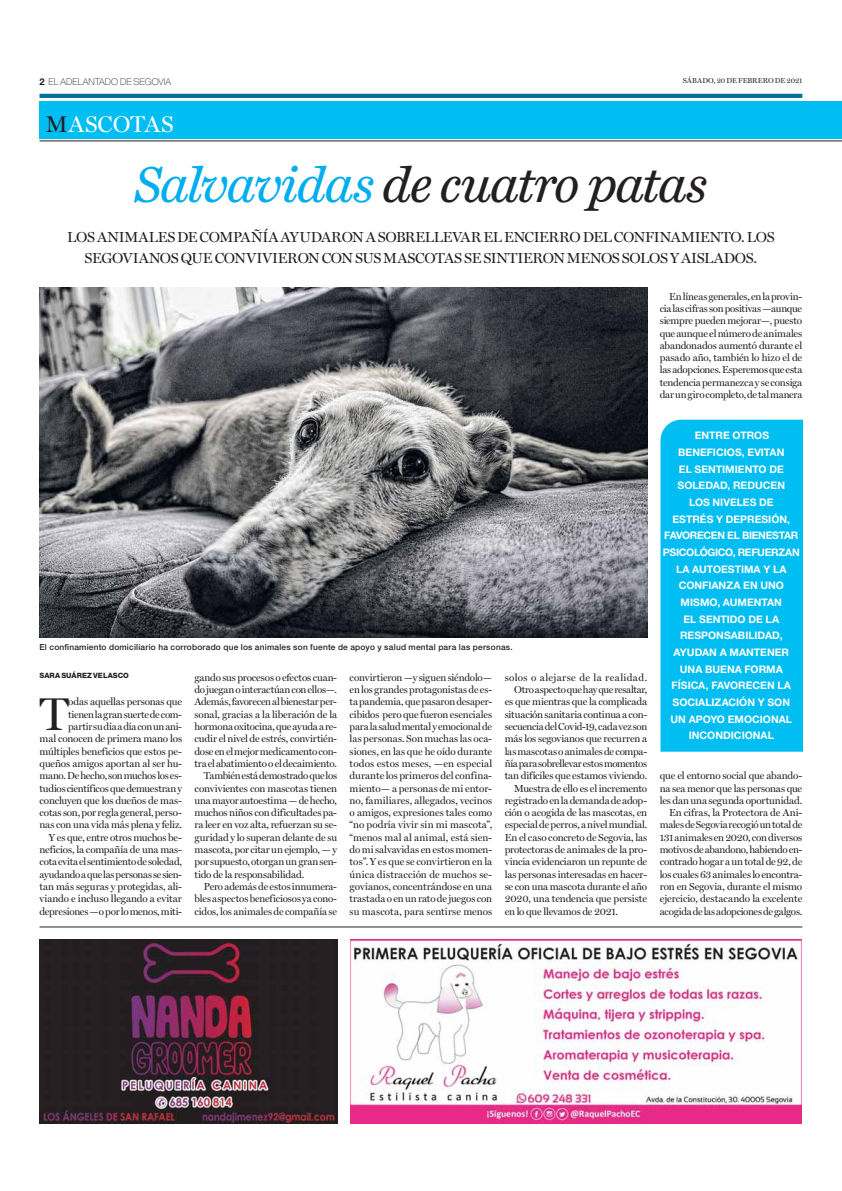
<style>
.page{position:relative;width:842px;height:1191px;background:#fff}
.page>*{position:absolute;margin:0;border:0;box-sizing:border-box;transform-origin:0 0}
.t1{font:italic 46.9px "News Miller";letter-spacing:-.03em;color:#231f20}
.t2{font:500 46.2px "Miller";color:#231f20}
.t3{font:500 22.9px "Miller";letter-spacing:.005em;color:#fff}
.t4{font:500 14.6px/20.8px "Miller";letter-spacing:-.02em;color:#231f20;text-align:center}
.t5{font:700 10.4px/16.7px "Helvetica Neue LT Std";color:#fff;text-align:center}
.t6{font:500 10.2px/12.3px "Miller";letter-spacing:-.015em;color:#231f20;text-align:right}
.t7{font:500 10.2px "Miller";letter-spacing:-.035em;color:#231f20}
.t8{font:500 10.2px "Miller";letter-spacing:.035em;color:#231f20}
.t9{font:100 9.4px "Helvetica Neue LT Std";letter-spacing:.01em;color:#231f20}
.t10{font:500 8.3px "Helvetica Neue LT Std";letter-spacing:.025em;color:#231f20}
.t11{font:500 7.3px "Miller";letter-spacing:.005em;color:#231f20}
.t12{font:800 7.3px "Helvetica Neue LT Std";letter-spacing:.01em;color:#231f20}
.s1{font-weight:700}
.s2{color:#231f20}
.s3{color:#00aeef}
</style>
<div class="page">
<svg style="left:40px;top:94px;width:762px;height:4px;background:#03729c"></svg>
<div style="left:40px;top:101px;width:802px;height:37px;background:#00bdf2"></div>
<hr style="left:40px;top:141px;width:802px;height:1px;background:#231f20">
<div style="left:661px;top:420px;width:142px;height:332px;background:#00bdf2"></div>
<img style="left:40px;top:287px;width:607px;height:350px">
<hr style="left:40px;top:927px;width:762px;height:1px;background:#231f20">
<img style="left:40px;top:939px;width:297px;height:184px">
<img style="left:350px;top:939px;width:452px;height:185px">
<p class="t9" style="left:40px;top:78px;width:133px"><span class="s1">2</span> EL ADELANTADO DE SEGOVIA</p>
<p class="t11" style="left:683px;top:78px;width:121px">SÁBADO, 20 DE FEBRERO DE 2021</p>
<h3 class="t3" style="left:46px;top:116px;width:129px"><span class="s2">M</span>ASCOTAS</h3>
<h1 class="t1" style="left:134px;top:165px;width:575px"><span class="s3">Salvavidas</span> de cuatro patas</h1>
<h3 class="t4" style="left:67px;top:228px;width:709px">LOS ANIMALES DE COMPAÑÍA AYUDARON A SOBRELLEVAR EL ENCIERRO DEL CONFINAMIENTO. LOS<br>SEGOVIANOS QUE CONVIVIERON CON SUS MASCOTAS SE SINTIERON MENOS SOLOS Y AISLADOS.</h3>
<p class="t6" style="left:660px;top:291px;width:144px;text-align:justify;text-indent:9px">En líneas generales, en la provin&shy;cia las cifras son positivas —aunque siempre pueden mejorar—, puesto que aunque el número de animales abandonados aumentó durante el pasado año, también lo hizo el de las adopciones. Esperemos que esta tendencia permanezca y se consiga dar un giro completo, de tal manera</p>
<p class="t10" style="left:40px;top:644px;width:475px">El confinamiento domiciliario ha corroborado que los animales son fuente de apoyo y salud mental para las personas.</p>
<p class="t12" style="left:40px;top:673px;width:91px">SARA SUÁREZ VELASCO</p>
<h2 class="t2" style="left:40px;top:697px;width:31px">T</h2>
<p class="t6" style="left:40px;top:697px;width:144px">odas aquellas personas que<br>tienen la gran suerte de com-<br>partir su día a día con un ani-<br>mal conocen de primera mano los múltiples beneficios que estos pe&shy;queños amigos aportan al ser hu&shy;mano. De hecho, son muchos los es&shy;tudios científicos que demuestran y concluyen que los dueños de mas&shy;cotas son, por regla general, perso&shy;nas con una vida más plena y feliz.<br>Y es que, entre otros muchos be&shy;neficios, la compañía de una mas&shy;cota evita el sentimiento de soledad, ayudando a que las personas se sien&shy;tan más seguras y protegidas, ali&shy;viando e incluso llegando a evitar depresiones —o por lo menos, miti-</p>
<p class="t6" style="left:195px;top:672px;width:144px">gando sus procesos o efectos cuan-</p>
<p class="t6" style="left:195px;top:685px;width:144px">do juegan o interactúan con ellos—.</p>
<p class="t6" style="left:195px;top:697px;width:144px">Además, favorecen al bienestar per-</p>
<p class="t6" style="left:195px;top:709px;width:144px">sonal, gracias a la liberación de la</p>
<p class="t6" style="left:195px;top:721px;width:144px">hormona oxitocina, que ayuda a re-</p>
<p class="t6" style="left:195px;top:734px;width:144px">cudir el nivel de estrés, convirtién-</p>
<p class="t7" style="left:195px;top:747px;width:144px">dose en el mejor medicamento con-</p>
<p class="t6" style="left:195px;top:758px;width:144px">tra el abatimiento o el decaimiento.</p>
<p class="t6" style="left:204px;top:771px;width:135px">También está demostrado que los</p>
<p class="t6" style="left:195px;top:783px;width:144px">convivientes con mascotas tienen</p>
<p class="t6" style="left:195px;top:795px;width:144px">una mayor autoestima — de hecho,</p>
<p class="t6" style="left:195px;top:808px;width:144px">muchos niños con dificultades pa-</p>
<p class="t6" style="left:195px;top:820px;width:144px">ra leer en voz alta, refuerzan su se-</p>
<p class="t6" style="left:195px;top:832px;width:144px">guridad y lo superan delante de su</p>
<p class="t6" style="left:195px;top:844px;width:144px">mascota, por citar un ejemplo, — y</p>
<p class="t6" style="left:195px;top:857px;width:144px">por supuesto, otorgan un gran sen-</p>
<p class="t6" style="left:195px;top:869px;width:111px">tido de la responsabilidad.</p>
<p class="t6" style="left:204px;top:881px;width:135px">Pero además de estos innumera-</p>
<p class="t6" style="left:195px;top:894px;width:144px">bles aspectos beneficiosos ya cono-</p>
<p class="t6" style="left:195px;top:906px;width:144px">cidos, los animales de compañía se</p>
<p class="t6" style="left:350px;top:672px;width:144px;text-align:justify">convirtieron —y siguen siéndolo— en los grandes protagonistas de es&shy;ta pandemia, que pasaron desaper&shy;cibidos pero que fueron esenciales para la salud mental y emocional de las personas. Son muchas las oca&shy;siones, en las que he oído durante todos estos meses, —en especial durante los primeros del confina&shy;miento— a personas de mi entor&shy;no, familiares, allegados, vecinos o amigos, expresiones tales como “no podría vivir sin mi mascota”, “menos mal al animal, está sien&shy;do mi salvavidas en estos momen&shy;tos”. Y es que se convirtieron en la única distracción de muchos se&shy;govianos, concentrándose en una trastada o en un rato de juegos con su mascota, para sentirse menos</p>
<p class="t8" style="left:505px;top:674px;width:144px">solos o alejarse de la realidad.</p>
<p class="t6" style="left:514px;top:685px;width:135px">Otro aspecto que hay que resaltar,</p>
<p class="t6" style="left:505px;top:697px;width:144px">es que mientras que la complicada</p>
<p class="t6" style="left:505px;top:709px;width:144px">situación sanitaria continua a con-</p>
<p class="t6" style="left:505px;top:721px;width:144px">secuencia del Covid-19, cada vez son</p>
<p class="t6" style="left:505px;top:734px;width:144px">más los segovianos que recurren a</p>
<p class="t6" style="left:505px;top:746px;width:144px">las mascotas o animales de compa-</p>
<p class="t6" style="left:505px;top:758px;width:144px">ñía para sobrellevar estos momentos</p>
<p class="t6" style="left:505px;top:771px;width:144px">tan difíciles que estamos viviendo.</p>
<p class="t6" style="left:514px;top:783px;width:135px">Muestra de ello es el incremento</p>
<p class="t6" style="left:505px;top:795px;width:144px">registrado en la demanda de adop-</p>
<p class="t6" style="left:505px;top:808px;width:144px">ción o acogida de las mascotas, en</p>
<p class="t6" style="left:505px;top:820px;width:144px">especial de perros, a nivel mundial.</p>
<p class="t6" style="left:505px;top:832px;width:144px">En el caso concreto de Segovia, las</p>
<p class="t6" style="left:505px;top:844px;width:144px">protectoras de animales de la pro-</p>
<p class="t6" style="left:505px;top:857px;width:144px">vincia evidenciaron un repunte de</p>
<p class="t6" style="left:505px;top:869px;width:144px">las personas interesadas en hacer-</p>
<p class="t6" style="left:505px;top:881px;width:144px">se con una mascota durante el año</p>
<p class="t6" style="left:505px;top:894px;width:144px">2020, una tendencia que persiste</p>
<p class="t6" style="left:505px;top:906px;width:115px">en lo que llevamos de 2021.</p>
<p class="t5" style="left:663px;top:428px;width:138px">ENTRE OTROS<br>BENEFICIOS, EVITAN<br>EL SENTIMIENTO DE<br>SOLEDAD, REDUCEN<br>LOS NIVELES DE<br>ESTRÉS Y DEPRESIÓN,<br>FAVORECEN EL BIENESTAR<br>PSICOLÓGICO, REFUERZAN<br>LA AUTOESTIMA Y LA<br>CONFIANZA EN UNO<br>MISMO, AUMENTAN<br>EL SENTIDO DE LA<br>RESPONSABILIDAD,<br>AYUDAN A MANTENER<br>UNA BUENA FORMA<br>FÍSICA, FAVORECEN LA<br>SOCIALIZACIÓN Y SON<br>UN APOYO EMOCIONAL<br>INCONDICIONAL</p>
<p class="t6" style="left:660px;top:771px;width:144px">que el entorno social que abando&shy;na sea menor que las personas que les dan una segunda oportunidad.<br>En cifras, la Protectora de Ani&shy;males de Segovia recogió un total de 131 animales en 2020, con diversos motivos de abandono, habiendo en&shy;contrado hogar a un total de 92, de los cuales 63 animales lo encontra&shy;ron en Segovia, durante el mismo ejercicio, destacando la excelente acogida de las adopciones de galgos.</p>
</div>
